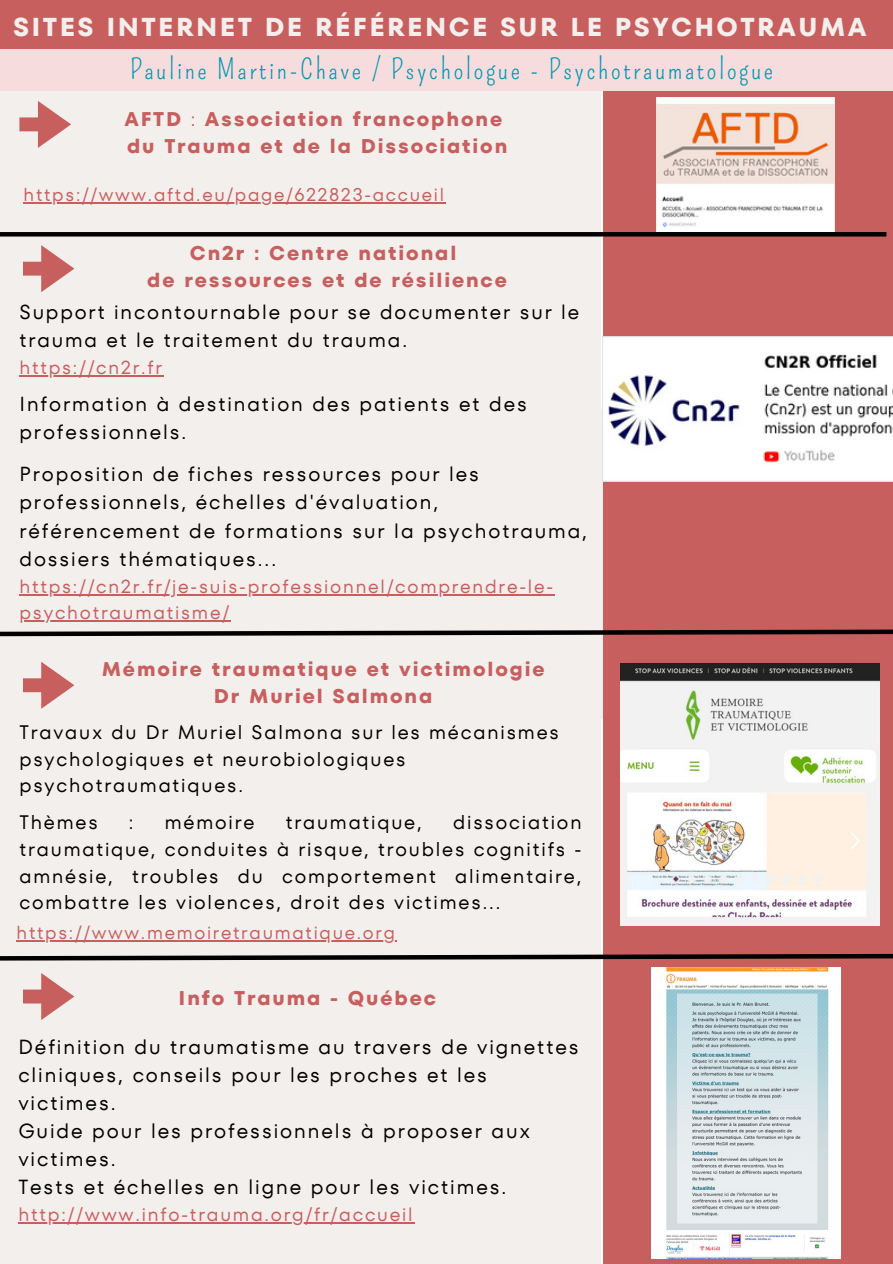
<style>
.page{position:relative;width:893px;height:1264px;background:#fff}
.page>*{position:absolute;margin:0;border:0;box-sizing:border-box;transform-origin:0 0}
.t1{font:27.6px "Pompiere";letter-spacing:.095em;color:#0097b2}
.t2{font:700 25.8px "TT Fors";letter-spacing:.095em;color:#f3efec}
.t3{font:20.4px/28.2px "TT Fors";letter-spacing:.095em;color:#000}
.t4{font:20.25px/28.3px "TT Fors";letter-spacing:.095em;color:#000}
.t5{font:20.1px/27.8px "TT Fors";letter-spacing:.095em;color:#000}
.t6{font:700 19.8px/27px "TT Fors";letter-spacing:.095em;color:#c85f5f;text-align:center}
.t7{font:19.5px/26.7px "TT Fors";letter-spacing:.095em;color:#000}
.t8{font:18.9px "TT Fors";letter-spacing:.095em;color:#c85f5f}
.t9{font:18.75px/26px "TT Fors";letter-spacing:.095em;color:#c85f5f}
.t10{font:18.3px "TT Fors";letter-spacing:.095em;color:#c85f5f}
.s1{font-weight:400}
</style>
<div class="page">
<div style="left:603px;top:43px;width:289px;height:1220px;background:#c85f5f"></div>
<div style="left:0;top:91px;width:601px;height:1172px;background:#f3efec"></div>
<div style="left:0;top:0;width:892px;height:54px;background:#c85f5f"></div>
<div style="left:0;top:50px;width:892px;height:41px;background:#f6dcdc"></div>
<svg style="left:19px;top:101px;width:52px;height:47px"></svg>
<hr style="left:0;top:232px;width:886px;height:4px;background:#000">
<svg style="left:23px;top:245px;width:51px;height:47px"></svg>
<svg style="left:0;top:627px;width:892px;height:11px"></svg>
<svg style="left:23px;top:662px;width:51px;height:46px"></svg>
<svg style="left:0;top:953px;width:892px;height:8px"></svg>
<svg style="left:23px;top:973px;width:51px;height:47px"></svg>
<img style="left:656px;top:98px;width:178px;height:133px">
<hr style="left:24px;top:202px;width:422px;height:2px;background:#c85f5f">
<hr style="left:19px;top:375px;width:145px;height:1px;background:#c85f5f">
<hr style="left:19px;top:594px;width:536px;height:1px;background:#c85f5f">
<hr style="left:19px;top:620px;width:212px;height:1px;background:#c85f5f">
<hr style="left:17px;top:940px;width:379px;height:1px;background:#c85f5f">
<hr style="left:18px;top:1222px;width:396px;height:1px;background:#c85f5f">
<img style="left:620px;top:663px;width:259px;height:262px">
<img style="left:651px;top:967px;width:189px;height:291px">
<img style="left:603px;top:337px;width:289px;height:144px">
<h2 class="t2" style="left:13px;top:9px;width:855px">SITES INTERNET DE RÉFÉRENCE SUR LE PSYCHOTRAUMA</h2>
<h1 class="t1" style="left:130px;top:54px;width:644px">Pauline Martin-Chave / Psychologue - Psychotraumatologue</h1>
<p class="t6" style="left:124px;top:105px;width:384px;text-align:left">AFTD <span class="s1">:</span> Association francophone du Trauma et de la Dissociation</p>
<p class="t10" style="left:24px;top:182px;width:422px">https://www.aftd.eu/page/622823-accueil</p>
<p class="t6" style="left:147px;top:240px;width:361px">Cn2r : Centre national<br>de ressources et de résilience</p>
<p class="t5" style="left:19px;top:298px;width:561px">Support incontournable pour se documenter sur le trauma et le traitement du trauma.</p>
<p class="t9" style="left:19px;top:354px;width:144px">https://cn2r.fr</p>
<p class="t4" style="left:19px;top:389px;width:509px">Information à destination des patients et des professionnels.</p>
<p class="t4" style="left:19px;top:460px;width:569px">Proposition de fiches ressources pour les professionnels, échelles d'évaluation, référencement de formations sur la psychotrauma, dossiers thématiques...</p>
<p class="t9" style="left:19px;top:573px;width:535px">https://cn2r.fr/je-suis-professionnel/comprendre-le&shy;psychotraumatisme/</p>
<p class="t6" style="left:102px;top:655px;width:444px">Mémoire traumatique et victimologie<br>Dr Muriel Salmona</p>
<p class="t7" style="left:19px;top:718px;width:541px">Travaux du Dr Muriel Salmona sur les mécanismes psychologiques et neurobiologiques psychotraumatiques.</p>
<p class="t7" style="left:19px;top:808px;width:80px">Thèmes</p>
<p class="t7" style="left:129px;top:808px;width:6px">:</p>
<p class="t7" style="left:165px;top:808px;width:91px">mémoire</p>
<p class="t7" style="left:286px;top:808px;width:138px">traumatique,</p>
<p class="t7" style="left:19px;top:808px;width:563px;text-align:justify;text-indent:433px">dissociation traumatique, conduites à risque, troubles cognitifs - amnésie, troubles du comportement alimentaire, combattre les violences, droit des victimes...</p>
<p class="t10" style="left:17px;top:920px;width:380px">https://www.memoiretraumatique.org</p>
<p class="t6" style="left:178px;top:984px;width:259px">Info Trauma - Québec</p>
<p class="t3" style="left:18px;top:1032px;width:561px">Définition du traumatisme au travers de vignettes cliniques, conseils pour les proches et les victimes.<br>Guide pour les professionnels à proposer aux victimes.<br>Tests et échelles en ligne pour les victimes.</p>
<p class="t8" style="left:18px;top:1201px;width:396px">http://www.info-trauma.org/fr/accueil</p>
</div>
